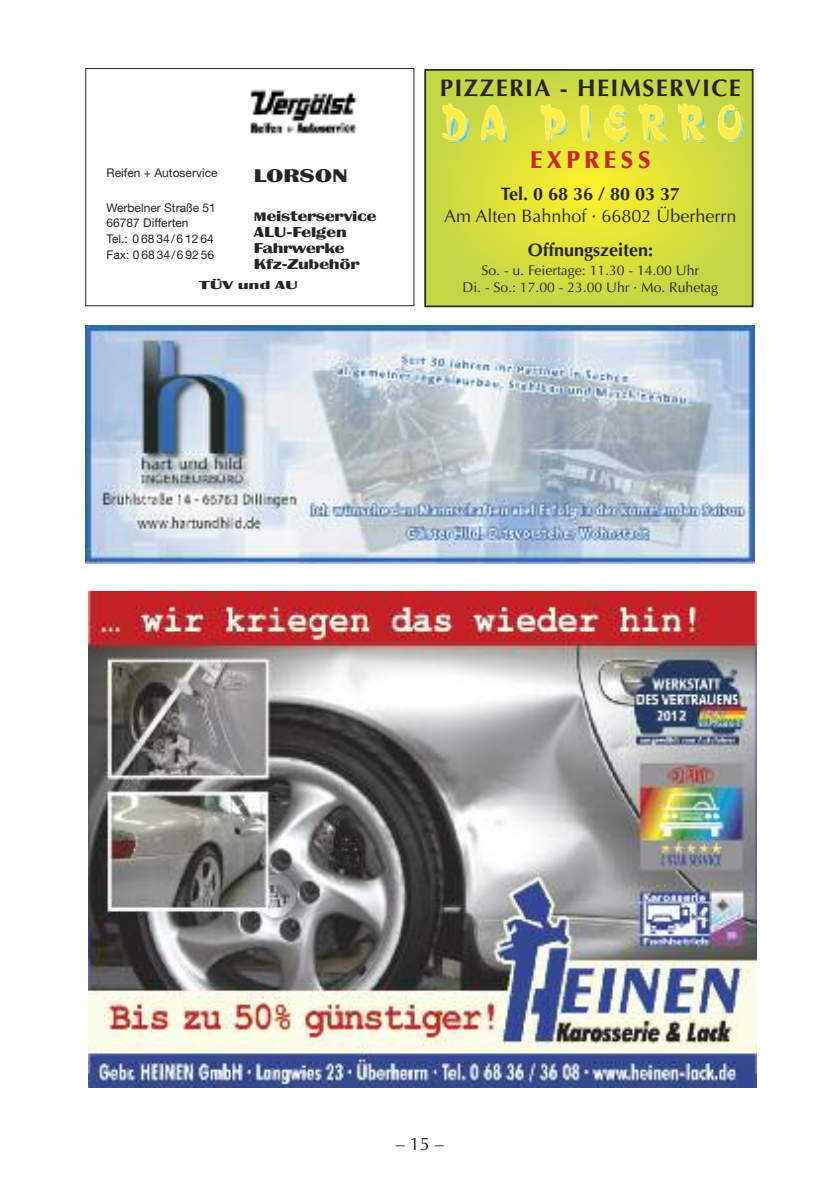
<style>
.page{position:relative;width:840px;height:1191px;background:#fff}
.page>*{position:absolute;margin:0;border:0;box-sizing:border-box;transform-origin:0 0}
.t1{font:700 24px "Optima";letter-spacing:.055em;color:#272627}
.t2{font:900 24px "Optima BQ";letter-spacing:.19em;color:#cc262b}
.t3{font:18px "Optima";color:#272627}
.t4{font:700 18px "Optima";color:#272627}
.t5{font:700 18px "Britannic BQ";color:#272627;scale:1.2 1}
.t6{font:14px/17.2px "Optima";color:#272627;text-align:center}
.t7{font:700 14px/16px "Britannic BQ";letter-spacing:-.02em;color:#272627;scale:1.2 1}
.t8{font:12px/15.8px "Helvetica Neue";color:#272627}
.t9{font:700 11.4px "Britannic BQ";letter-spacing:-.02em;color:#272627;scale:1.5 1}
.s1{font-size:12px}
</style>
<div class="page">
<img style="left:85px;top:326px;width:669px;height:237px">
<img style="left:88px;top:591px;width:668px;height:497px">
<svg style="left:427px;top:72px;width:323px;height:232px;background:#d4dd3f"></svg>
<div style="left:424px;top:69px;width:329px;height:238px;border:2px solid #272627"></div>
<img style="left:442px;top:104px;width:222px;height:39px">
<div style="left:85px;top:68px;width:329px;height:238px;border:1px solid #272627"></div>
<img style="left:250px;top:89px;width:108px;height:45px">
<p class="t8" style="left:106px;top:166px;width:112px">Reifen + Autoservice</p>
<p class="t8" style="left:106px;top:200px;width:111px">Werbelner Straße 51<br>66787 Differten<br>Tel.: 0 68 34/6 12 64<br>Fax: 0 6834/6 92 56</p>
<h2 class="t5" style="left:254px;top:166px;width:80px">LORSON</h2>
<p class="t7" style="left:254px;top:208px;width:104px"><span class="s1">M</span>eisterservice<br>ALU-Felgen<br>Fahrwerke<br>Kfz-Zubehör</p>
<p class="t9" style="left:199px;top:279px;width:67px">TÜV und AU</p>
<h1 class="t1" style="left:439px;top:78px;width:302px">PIZZERIA - HEIMSERVICE</h1>
<h1 class="t2" style="left:530px;top:146px;width:122px">EXPRESS</h1>
<h2 class="t4" style="left:500px;top:186px;width:181px">Tel. 0 68 36 / 80 03 37</h2>
<h2 class="t3" style="left:444px;top:208px;width:293px">Am Alten Bahnhof · 66802 Überherrn</h2>
<h2 class="t4" style="left:527px;top:242px;width:127px">Offnungszeiten:</h2>
<p class="t6" style="left:462px;top:263px;width:257px">So. - u. Feiertage: 11.30 - 14.00 Uhr<br>Di. - So.: 17.00 - 23.00 Uhr · Mo. Ruhetag</p>
<h2 class="t3" style="left:396px;top:1136px;width:49px">–15–</h2>
</div>
